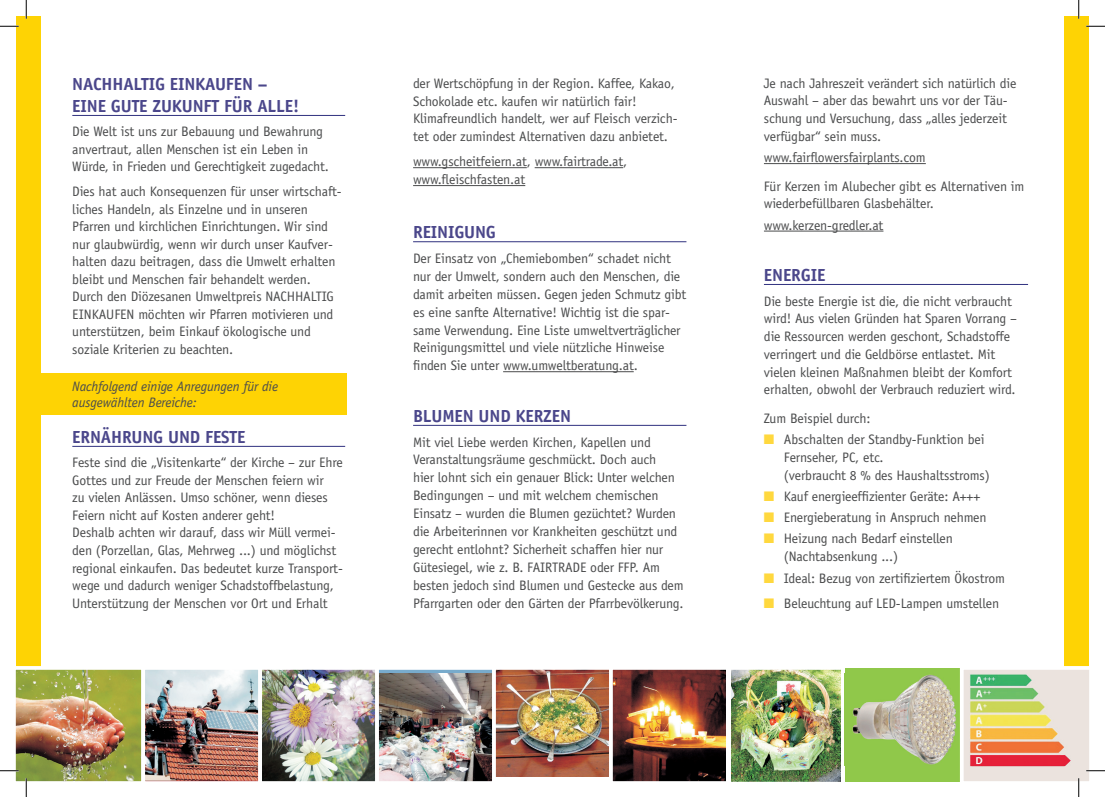
<style>
.page{position:relative;width:1105px;height:797px;background:#fff}
.page>*{position:absolute;margin:0;border:0;box-sizing:border-box;transform-origin:0 0}
.t1{font:700 17.5px/21.2px "Officina Sans Std";letter-spacing:-.01em;color:#4b478b}
.t2{font:13.75px/17.5px "Officina Sans Std";letter-spacing:-.01em;color:#4b4c4d}
.t3{font:italic 13.75px/16.2px "Officina Sans Std";letter-spacing:-.01em;color:#4b4c4d}
.s1{color:#ffd83e}
</style>
<div class="page">
<div style="left:38px;top:372px;width:309px;height:42px;background:#fed304"></div>
<div style="left:1064px;top:16px;width:25px;height:765px;background:#fed304"></div>
<div style="left:16px;top:16px;width:24px;height:765px;background:#fed304"></div>
<div style="left:845px;top:668px;width:117px;height:113px;background:#90c84a"></div>
<img style="left:852px;top:674px;width:108px;height:91px">
<hr style="left:72px;top:115px;width:273px;height:1px;background:#30317f">
<hr style="left:72px;top:446px;width:273px;height:1px;background:#30317f">
<hr style="left:413px;top:167px;width:114px;height:1px;background:#4b4c4d">
<hr style="left:535px;top:167px;width:88px;height:1px;background:#4b4c4d">
<hr style="left:413px;top:185px;width:112px;height:1px;background:#4b4c4d">
<hr style="left:413px;top:241px;width:273px;height:1px;background:#30317f">
<hr style="left:503px;top:371px;width:131px;height:1px;background:#4b4c4d">
<hr style="left:413px;top:425px;width:273px;height:1px;background:#30317f">
<hr style="left:764px;top:163px;width:162px;height:1px;background:#4b4c4d">
<hr style="left:764px;top:231px;width:119px;height:1px;background:#4b4c4d">
<hr style="left:764px;top:284px;width:264px;height:1px;background:#30317f">
<svg style="left:0;top:25px;width:19px;height:2px"></svg>
<svg style="left:1086px;top:25px;width:19px;height:2px"></svg>
<svg style="left:25px;top:0;width:2px;height:19px"></svg>
<img style="left:0;top:666px;width:847px;height:131px">
<svg style="left:1078px;top:0;width:1px;height:19px"></svg>
<svg style="left:960px;top:666px;width:145px;height:131px"></svg>
<p class="t1" style="left:72px;top:74px;width:228px">NACHHALTIG EINKAUFEN –<br>EINE GUTE ZUKUNFT FÜR ALLE!</p>
<p class="t2" style="left:72px;top:123px;width:258px">Die Welt ist uns zur Bebauung und Bewahrung anvertraut, allen Menschen ist ein Leben in<br>Würde, in Frieden und Gerechtigkeit zugedacht.</p>
<p class="t2" style="left:72px;top:183px;width:271px">Dies hat auch Konsequenzen für unser wirtschaft&shy;liches Handeln, als Einzelne und in unseren Pfarren und kirchlichen Einrichtungen. Wir sind nur glaubwürdig, wenn wir durch unser Kaufver&shy;halten dazu beitragen, dass die Umwelt erhalten bleibt und Menschen fair behandelt werden.<br>Durch den Diözesanen Umweltpreis NACHHALTIG EINKAUFEN möchten wir Pfarren motivieren und unterstützen, beim Einkauf ökologische und soziale Kriterien zu beachten.</p>
<p class="t3" style="left:72px;top:378px;width:207px">Nachfolgend einige Anregungen für die ausgewählten Bereiche:</p>
<p class="t1" style="left:72px;top:426px;width:175px">ERNÄHRUNG UND FESTE</p>
<p class="t2" style="left:72px;top:454px;width:272px">Feste sind die „Visitenkarte“ der Kirche – zur Ehre Gottes und zur Freude der Menschen feiern wir<br>zu vielen Anlässen. Umso schöner, wenn dieses Feiern nicht auf Kosten anderer geht!<br>Deshalb achten wir darauf, dass wir Müll vermei&shy;den (Porzellan, Glas, Mehrweg ...) und möglichst regional einkaufen. Das bedeutet kurze Transport&shy;wege und dadurch weniger Schadstoffbelastung, Unterstützung der Menschen vor Ort und Erhalt</p>
<p class="t2" style="left:413px;top:74px;width:266px;line-height:17.9px">der Wertschöpfung in der Region. Kaffee, Kakao, Schokolade etc. kaufen wir natürlich fair!<br>Klimafreundlich handelt, wer auf Fleisch verzich&shy;tet oder zumindest Alternativen dazu anbietet.</p>
<p class="t2" style="left:413px;top:153px;width:216px;line-height:17.9px">www.gscheitfeiern.at, www.fairtrade.at, www.fleischfasten.at</p>
<p class="t1" style="left:413px;top:221px;width:84px">REINIGUNG</p>
<p class="t2" style="left:413px;top:249px;width:275px;line-height:17.9px">Der Einsatz von „Chemiebomben“ schadet nicht nur der Umwelt, sondern auch den Menschen, die damit arbeiten müssen. Gegen jeden Schmutz gibt es eine sanfte Alternative! Wichtig ist die spar&shy;same Verwendung. Eine Liste umweltverträglicher Reinigungsmittel und viele nützliche Hinweise finden Sie unter www.umweltberatung.at.</p>
<p class="t1" style="left:413px;top:405px;width:159px">BLUMEN UND KERZEN</p>
<p class="t2" style="left:413px;top:433px;width:272px;line-height:17.9px">Mit viel Liebe werden Kirchen, Kapellen und Veranstaltungsräume geschmückt. Doch auch<br>hier lohnt sich ein genauer Blick: Unter welchen Bedingungen – und mit welchem chemischen Einsatz – wurden die Blumen gezüchtet? Wurden die Arbeiterinnen vor Krankheiten geschützt und gerecht entlohnt? Sicherheit schaffen hier nur Gütesiegel, wie z. B. FAIRTRADE oder FFP. Am besten jedoch sind Blumen und Gestecke aus dem Pfarrgarten oder den Gärten der Pfarrbevölkerung.</p>
<p class="t2" style="left:764px;top:74px;width:254px">Je nach Jahreszeit verändert sich natürlich die Auswahl – aber das bewahrt uns vor der Täu&shy;schung und Versuchung, dass „alles jederzeit verfügbar“ sein muss.</p>
<p class="t2" style="left:764px;top:143px;width:262px;line-height:28.4px">www.fairflowersfairplants.com<br>Für Kerzen im Alubecher gibt es Alternativen im</p>
<p class="t2" style="left:764px;top:193px;width:171px;line-height:21.2px">wiederbefüllbaren Glasbehälter. www.kerzen-gredler.at</p>
<p class="t1" style="left:764px;top:264px;width:63px">ENERGIE</p>
<p class="t2" style="left:764px;top:292px;width:255px">Die beste Energie ist die, die nicht verbraucht wird! Aus vielen Gründen hat Sparen Vorrang – die Ressourcen werden geschont, Schadstoffe verringert und die Geldbörse entlastet. Mit vielen kleinen Maßnahmen bleibt der Komfort erhalten, obwohl der Verbrauch reduziert wird.</p>
<p class="t2" style="left:764px;top:409px;width:108px">Zum Beispiel durch:</p>
<p class="t2" style="left:784px;top:430px;width:207px;text-indent:-20px"><span class="s1">■</span> Abschalten der Standby-Funktion bei<br>Fernseher, PC, etc.<br>(verbraucht 8 % des Haushaltsstroms)</p>
<p class="t2" style="left:764px;top:487px;width:218px"><span class="s1">■</span> Kauf energieeffizienter Geräte: A+++</p>
<p class="t2" style="left:764px;top:509px;width:224px"><span class="s1">■</span> Energieberatung in Anspruch nehmen</p>
<p class="t2" style="left:784px;top:530px;width:170px;text-indent:-20px"><span class="s1">■</span> Heizung nach Bedarf einstellen (Nachtabsenkung ...)</p>
<p class="t2" style="left:764px;top:569px;width:243px"><span class="s1">■</span> Ideal: Bezug von zertifiziertem Ökostrom</p>
<p class="t2" style="left:764px;top:594px;width:237px"><span class="s1">■</span> Beleuchtung auf LED-Lampen umstellen</p>
</div>
